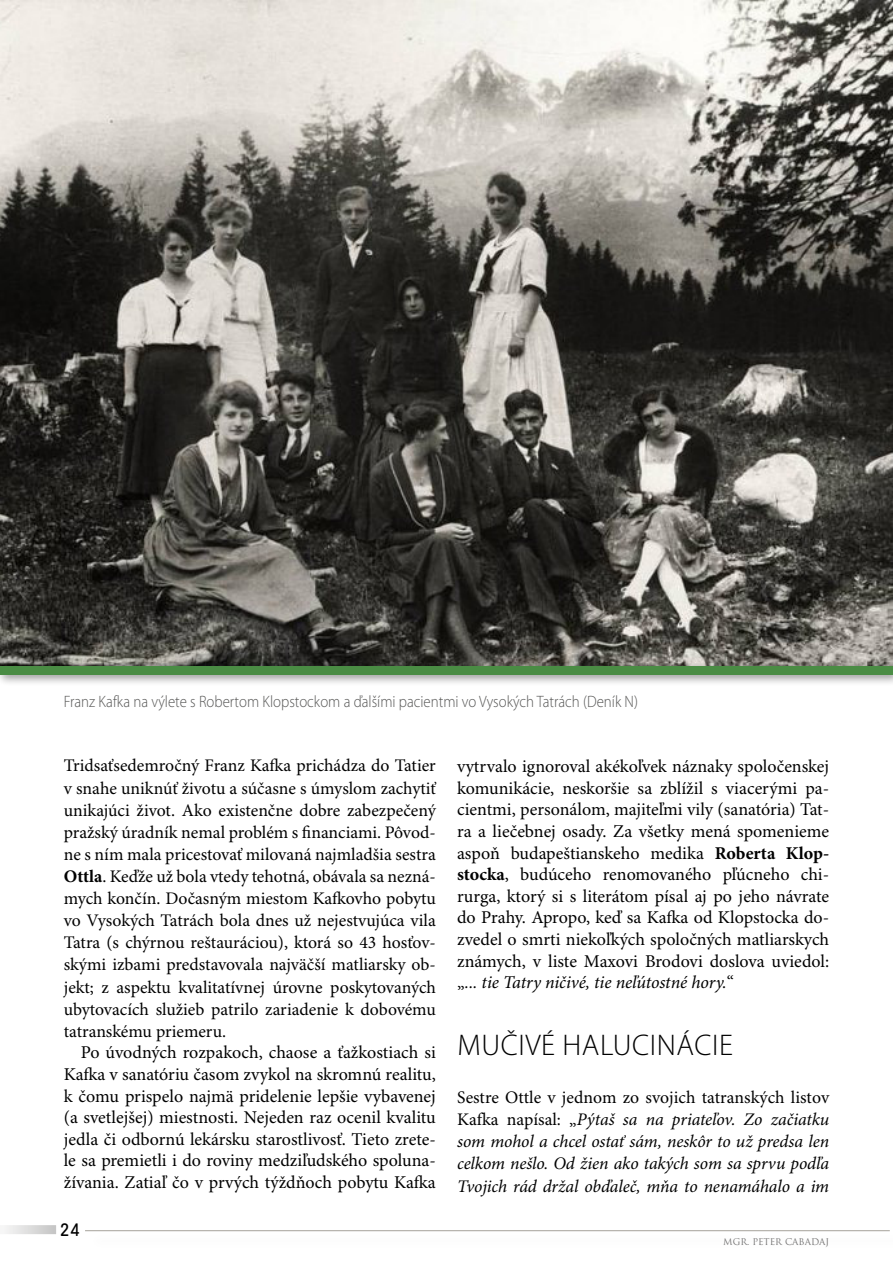
<style>
.page{position:relative;width:893px;height:1263px;background:#fff}
.page>*{position:absolute;margin:0;border:0;box-sizing:border-box;transform-origin:0 0}
.t1{font:300 30px "Myriad Pro";letter-spacing:.02em;color:#000}
.t2{font:18px/21.6px "Minion Pro";letter-spacing:-.005em;color:#000;text-align:justify}
.t3{font:18px "GT Pressura";color:#000}
.t4{font:17.7px/22px "Minion Pro";color:#000;text-align:justify}
.t5{font:italic 17.7px/22px "Minion Pro";letter-spacing:-.005em;color:#000;text-align:justify}
.t6{font:300 16.5px "Myriad Pro";color:#575756;scale:.9 1}
.t7{font:9px "Trajan Pro";color:#706f6f}
.s1{font-weight:700}
.s2{font-style:italic}
.s3{font-style:normal}
</style>
<div class="page">
<svg style="left:5px;top:1225px;width:51px;height:9px"></svg>
<hr style="left:85px;top:1230px;width:805px;height:1px;background:#a5a29a">
<img style="left:0;top:0;width:893px;height:661px">
<div style="left:0;top:661px;width:893px;height:25px;background:#000;opacity:.4"></div>
<div style="left:0;top:666px;width:893px;height:9px;background:#4a8c44"></div>
<p class="t6" style="left:64px;top:692px;width:639px">Franz Kafka na výlete s Robertom Klopstockom a ďalšími pacientmi vo Vysokých Tatrách (Deník N)</p>
<p class="t4" style="left:64px;top:755px;width:374px">Tridsaťsedemročný Franz Kafka prichádza do Tatier v snahe uniknúť životu a súčasne s úmyslom zachytiť unikajúci život. Ako existenčne dobre zabezpečený pražský úradník nemal problém s financiami. Pôvod&shy;ne s ním mala pricestovať milovaná najmladšia sestra <span class="s1">Ottla</span>. Keďže už bola vtedy tehotná, obávala sa nezná&shy;mych končín. Dočasným miestom Kafkovho pobytu vo Vysokých Tatrách bola dnes už nejestvujúca vila Tatra (s chýrnou reštauráciou), ktorá so 43 hosťov&shy;skými izbami predstavovala najväčší matliarsky ob&shy;jekt; z aspektu kvalitatívnej úrovne poskytovaných ubytovacích služieb patrilo zariadenie k dobovému tatranskému priemeru.</p>
<p class="t2" style="left:64px;top:1042px;width:374px;text-indent:17px">Po úvodných rozpakoch, chaose a ťažkostiach si Kafka v sanatóriu časom zvykol na skromnú realitu, k čomu prispelo najmä pridelenie lepšie vybavenej (a svetlejšej) miestnosti. Nejeden raz ocenil kvalitu jedla či odbornú lekársku starostlivosť. Tieto zrete&shy;le sa premietli i do roviny medziľudského spoluna&shy;žívania. Zatiaľ čo v prvých týždňoch pobytu Kafka</p>
<p class="t3" style="left:61px;top:1216px;width:21px">24</p>
<p class="t2" style="left:457px;top:756px;width:374px">vytrvalo ignoroval akékoľvek náznaky spoločenskej komunikácie, neskoršie sa zblížil s viacerými pa&shy;cientmi, personálom, majiteľmi vily (sanatória) Tat&shy;ra a liečebnej osady. Za všetky mená spomenieme aspoň budapeštianskeho medika <span class="s1">Roberta Klop&shy;stocka</span>, budúceho renomovaného pľúcneho chi&shy;rurga, ktorý si s literátom písal aj po jeho návrate do Prahy. Apropo, keď sa Kafka od Klopstocka do&shy;zvedel o smrti niekoľkých spoločných matliarskych známych, v liste Maxovi Brodovi doslova uviedol: „<span class="s2">... tie Tatry ničivé, tie neľútostné hory.</span>“</p>
<h1 class="t1" style="left:457px;top:1028px;width:277px">MUČIVÉ HALUCINÁCIE</h1>
<p class="t5" style="left:457px;top:1087px;width:374px"><span class="s3">Sestre Ottle v jednom zo svojich tatranských listov Kafka napísal: „</span>Pýtaš sa na priateľov. Zo začiatku som mohol a chcel ostať sám, neskôr to už predsa len celkom nešlo. Od žien ako takých som sa sprvu podľa Tvojich rád držal obďaleč, mňa to nenamáhalo a im</p>
<p class="t7" style="left:723px;top:1236px;width:107px">MGR. PETER CABADAJ</p>
</div>
